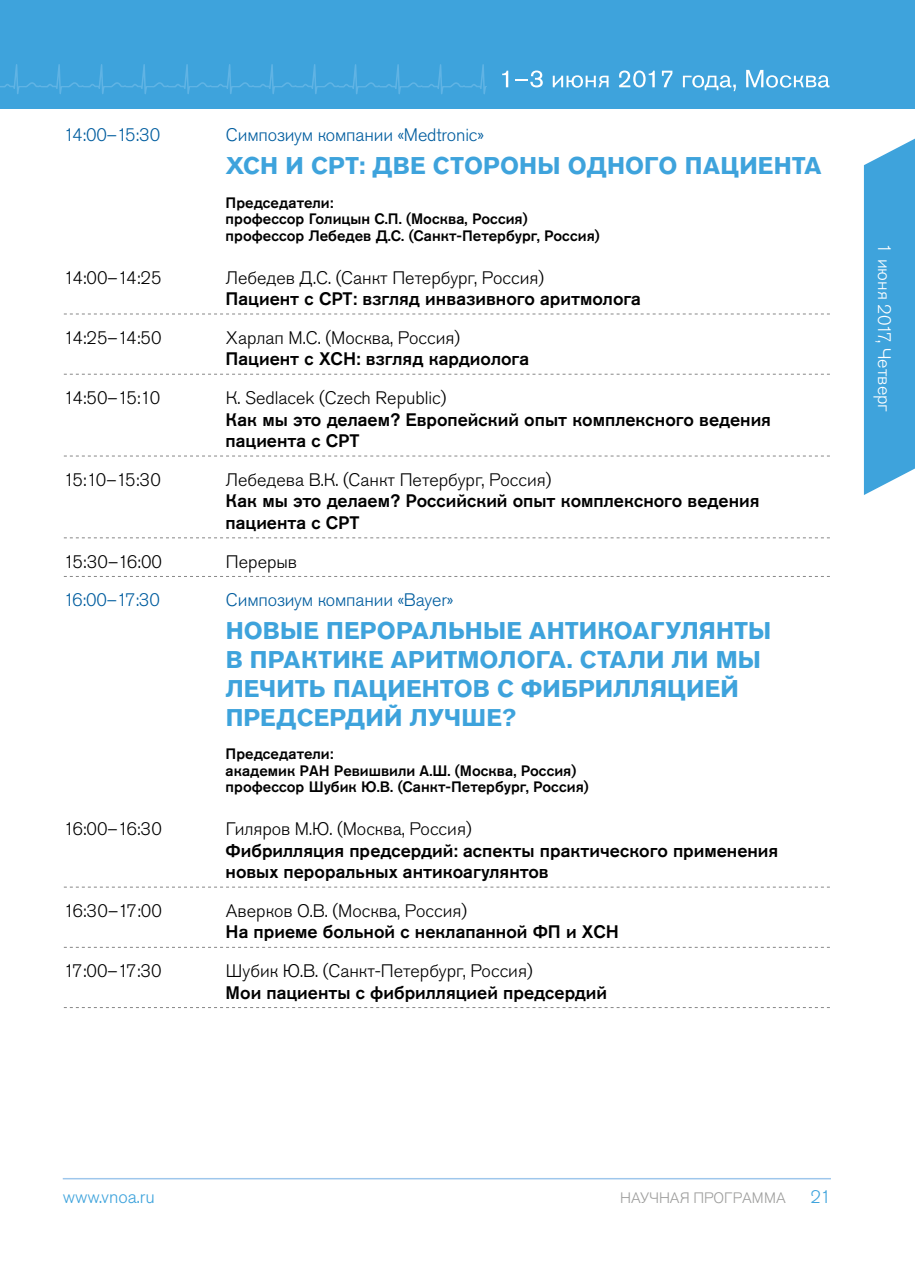
<style>
.page{position:relative;width:915px;height:1263px;background:#fff}
.page>*{position:absolute;margin:0;border:0;box-sizing:border-box;transform-origin:0 0}
.t1{font:700 24px/28.8px "Akzidenz Grotesk Pro";letter-spacing:.01em;color:#3ea3dc}
.t2{font:500 18px/21.6px "Akzidenz Grotesk Pro";color:#000}
.t3{font:300 18px "Akzidenz Grotesk Pro";color:#000}
.t4{font:300 18px "Akzidenz Grotesk Pro";letter-spacing:-.01em;color:#005d9f}
.t5{font:300 18px "Akzidenz Grotesk Pro";color:#fff}
.t6{font:300 18px "Akzidenz Grotesk Pro";color:#3ea3dc}
.t7{font:500 15px/16.5px "Akzidenz Grotesk Pro";color:#000}
.t8{font:300 15px "Akzidenz Grotesk Pro";color:#9d9d9c}
</style>
<div class="page">
<svg style="left:863px;top:139px;width:51px;height:356px;background:#4fabdf"></svg>
<div style="left:0;top:0;width:914px;height:108px;background:#3ea3dc"></div>
<svg style="left:502px;top:71px;width:6px;height:16px"></svg>
<svg style="left:515px;top:71px;width:27px;height:16px"></svg>
<svg style="left:552px;top:75px;width:56px;height:13px"></svg>
<svg style="left:619px;top:71px;width:35px;height:16px"></svg>
<svg style="left:661px;top:71px;width:11px;height:16px"></svg>
<svg style="left:682px;top:75px;width:53px;height:16px"></svg>
<svg style="left:746px;top:70px;width:83px;height:18px"></svg>
<hr style="left:63px;top:1178px;width:767px;height:1px;background:#9ec7ec">
<svg style="left:0;top:64px;width:487px;height:30px"></svg>
<svg style="left:64px;top:314px;width:765px;height:1px"></svg>
<svg style="left:64px;top:374px;width:765px;height:1px"></svg>
<svg style="left:64px;top:456px;width:765px;height:1px"></svg>
<svg style="left:64px;top:537px;width:765px;height:1px"></svg>
<svg style="left:64px;top:576px;width:765px;height:1px"></svg>
<svg style="left:64px;top:887px;width:765px;height:1px"></svg>
<svg style="left:64px;top:947px;width:765px;height:1px"></svg>
<svg style="left:64px;top:1007px;width:765px;height:1px"></svg>
<p class="t4" style="left:64px;top:123px;width:98px">14:00–15:30</p>
<p class="t4" style="left:226px;top:123px;width:259px">Симпозиум компании «Medtronic»</p>
<h1 class="t1" style="left:225px;top:151px;width:597px">ХСН И СРТ: ДВЕ СТОРОНЫ ОДНОГО ПАЦИЕНТА</h1>
<p class="t7" style="left:225px;top:194px;width:375px">Председатели:<br>профессор Голицын С.П. (Москва, Россия) профессор Лебедев Д.С. (Санкт-Петербург, Россия)</p>
<p class="t3" style="left:64px;top:266px;width:99px">14:00–14:25</p>
<p class="t3" style="left:226px;top:266px;width:319px">Лебедев Д.С. (Санкт Петербург, Россия)</p>
<p class="t2" style="left:225px;top:288px;width:417px">Пациент с СРТ: взгляд инвазивного аритмолога</p>
<p class="t3" style="left:64px;top:326px;width:99px">14:25–14:50</p>
<p class="t3" style="left:226px;top:326px;width:235px">Харлап М.С. (Москва, Россия)</p>
<p class="t2" style="left:225px;top:348px;width:305px">Пациент с ХСН: взгляд кардиолога</p>
<p class="t3" style="left:64px;top:386px;width:98px">14:50–15:10</p>
<p class="t3" style="left:226px;top:386px;width:222px">К. Sedlacek (Czech Republic)</p>
<p class="t2" style="left:225px;top:408px;width:547px">Как мы это делаем? Европейский опыт комплексного ведения пациента с СРТ</p>
<p class="t3" style="left:64px;top:468px;width:98px">15:10–15:30</p>
<p class="t3" style="left:226px;top:468px;width:327px">Лебедева В.К. (Санкт Петербург, Россия)</p>
<p class="t2" style="left:225px;top:490px;width:535px">Как мы это делаем? Российский опыт комплексного ведения пациента с СРТ</p>
<p class="t3" style="left:64px;top:550px;width:100px">15:30–16:00</p>
<p class="t3" style="left:226px;top:550px;width:72px">Перерыв</p>
<p class="t4" style="left:64px;top:588px;width:98px">16:00–17:30</p>
<p class="t4" style="left:226px;top:588px;width:229px">Симпозиум компании «Bayer»</p>
<h1 class="t1" style="left:225px;top:616px;width:547px">НОВЫЕ ПЕРОРАЛЬНЫЕ АНТИКОАГУЛЯНТЫ<br>В ПРАКТИКЕ АРИТМОЛОГА. СТАЛИ ЛИ МЫ<br>ЛЕЧИТЬ ПАЦИЕНТОВ С ФИБРИЛЛЯЦИЕЙ<br>ПРЕДСЕРДИЙ ЛУЧШЕ?</h1>
<p class="t7" style="left:225px;top:745px;width:364px">Председатели:<br>академик РАН Ревишвили А.Ш. (Москва, Россия) профессор Шубик Ю.В. (Санкт-Петербург, Россия)</p>
<p class="t3" style="left:64px;top:817px;width:100px">16:00–16:30</p>
<p class="t3" style="left:226px;top:817px;width:247px">Гиляров М.Ю. (Москва, Россия)</p>
<p class="t2" style="left:225px;top:839px;width:554px">Фибрилляция предсердий: аспекты практического применения новых пероральных антикоагулянтов</p>
<p class="t3" style="left:64px;top:899px;width:99px">16:30–17:00</p>
<p class="t3" style="left:226px;top:899px;width:242px">Аверков О.В. (Москва, Россия)</p>
<p class="t2" style="left:225px;top:921px;width:395px">На приеме больной с неклапанной ФП и ХСН</p>
<p class="t3" style="left:64px;top:959px;width:99px">17:00–17:30</p>
<p class="t3" style="left:226px;top:959px;width:308px">Шубик Ю.В. (Санкт-Петербург, Россия)</p>
<p class="t2" style="left:225px;top:981px;width:383px">Мои пациенты с фибрилляцией предсердий</p>
<p class="t5" style="left:895px;top:243px;width:170px;rotate:90deg">1 июня 2017, Четверг</p>
<p class="t6" style="left:63px;top:1185px;width:93px">www.vnoa.ru</p>
<p class="t8" style="left:620px;top:1188px;width:167px">НАУЧНАЯ ПРОГРАММА</p>
<p class="t6" style="left:810px;top:1185px;width:22px">21</p>
</div>
